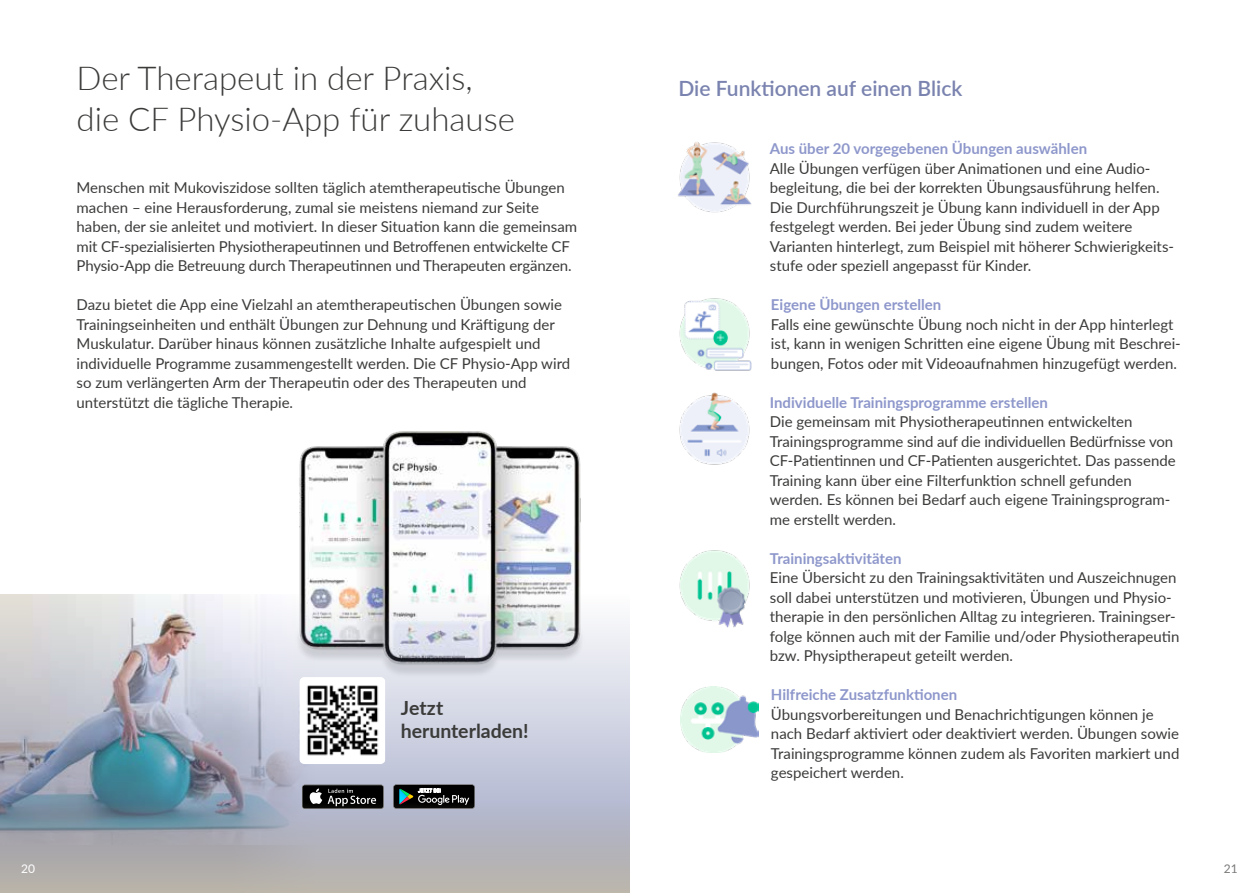
<style>
.page{position:relative;width:1259px;height:893px;background:#fff}
.page>*{position:absolute;margin:0;border:0;box-sizing:border-box;transform-origin:0 0}
.t1{font:300 33px/40.5px "Lato";color:#3b3b3a}
.t2{font:600 21px "Lato";color:#7a83af}
.t3{font:700 19.5px/23.4px "Lato";color:#3b3b3a}
.t4{font:15px/19.5px "Lato";color:#3b3b3a}
.t5{font:700 15px "Lato";color:#8e97cb}
.t6{font:12px "Lato";color:#fff}
.t7{font:12px "Lato";color:#7b7b7a}
</style>
<div class="page">
<img style="left:299px;top:431px;width:331px;height:295px">
<svg style="left:0;top:594px;width:629px;height:208px;background:#c1c6d1"></svg>
<svg style="left:302px;top:785px;width:82px;height:17px"></svg>
<svg style="left:393px;top:784px;width:82px;height:18px"></svg>
<div style="left:300px;top:677px;width:85px;height:87px;background:#fff;border-radius:5px"></div>
<img style="left:300px;top:677px;width:85px;height:85px">
<img style="left:679px;top:298px;width:73px;height:73px">
<svg style="left:0;top:802px;width:629px;height:91px;background:#a6a9af"></svg>
<img style="left:680px;top:687px;width:79px;height:66px">
<img style="left:678px;top:142px;width:74px;height:71px">
<img style="left:679px;top:550px;width:71px;height:77px">
<img style="left:679px;top:392px;width:71px;height:73px">
<h1 class="t1" style="left:77px;top:57px;width:440px">Der Therapeut in der Praxis, die CF Physio-App für zuhause</h1>
<p class="t4" style="left:77px;top:177px;width:502px">Menschen mit Mukoviszidose sollten täglich atemtherapeutische Übungen machen – eine Herausforderung, zumal sie meistens niemand zur Seite haben, der sie anleitet und motiviert. In dieser Situation kann die gemeinsam mit CF-spezialisierten Physiotherapeutinnen und Betroffenen entwickelte CF Physio-App die Betreuung durch Therapeutinnen und Therapeuten ergänzen.</p>
<p class="t4" style="left:77px;top:294px;width:495px">Dazu bietet die App eine Vielzahl an atemtherapeutischen Übungen sowie Trainingseinheiten und enthält Übungen zur Dehnung und Kräftigung der Muskulatur. Darüber hinaus können zusätzliche Inhalte aufgespielt und individuelle Programme zusammengestellt werden. Die CF Physio-App wird so zum verlängerten Arm der Therapeutin oder des Therapeuten und unterstützt die tägliche Therapie.</p>
<h3 class="t3" style="left:401px;top:695px;width:129px">Jetzt herunterladen!</h3>
<h2 class="t2" style="left:678px;top:73px;width:285px">Die Funktionen auf einen Blick</h2>
<p class="t5" style="left:770px;top:137px;width:319px">Aus über 20 vorgegebenen Übungen auswählen</p>
<p class="t4" style="left:770px;top:158px;width:406px">Alle Übungen verfügen über Animationen und eine Audio&shy;begleitung, die bei der korrekten Übungsausführung helfen.<br>Die Durchführungszeit je Übung kann individuell in der App festgelegt werden. Bei jeder Übung sind zudem weitere Varianten hinterlegt, zum Beispiel mit höherer Schwierigkeits&shy;stufe oder speziell angepasst für Kinder.</p>
<p class="t5" style="left:771px;top:293px;width:172px">Eigene Übungen erstellen</p>
<p class="t4" style="left:771px;top:314px;width:411px">Falls eine gewünschte Übung noch nicht in der App hinterlegt ist, kann in wenigen Schritten eine eigene Übung mit Beschrei&shy;bungen, Fotos oder mit Videoaufnahmen hinzugefügt werden.</p>
<p class="t5" style="left:770px;top:391px;width:280px">Individuelle Trainingsprogramme erstellen</p>
<p class="t4" style="left:770px;top:411px;width:407px">Die gemeinsam mit Physiotherapeutinnen entwickelten Trainingsprogramme sind auf die individuellen Bedürfnisse von CF-Patientinnen und CF-Patienten ausgerichtet. Das passende Training kann über eine Filterfunktion schnell gefunden werden. Es können bei Bedarf auch eigene Trainingsprogram&shy;me erstellt werden.</p>
<p class="t5" style="left:770px;top:547px;width:133px">Trainingsaktivitäten</p>
<p class="t4" style="left:770px;top:567px;width:411px">Eine Übersicht zu den Trainingsaktivitäten und Auszeichnugen soll dabei unterstützen und motivieren, Übungen und Physio&shy;therapie in den persönlichen Alltag zu integrieren. Trainingser&shy;folge können auch mit der Familie und/oder Physiotherapeutin bzw. Physiptherapeut geteilt werden.</p>
<p class="t5" style="left:771px;top:683px;width:188px">Hilfreiche Zusatzfunktionen</p>
<p class="t4" style="left:771px;top:704px;width:410px">Übungsvorbereitungen und Benachrichtigungen können je nach Bedarf aktiviert oder deaktiviert werden. Übungen sowie Trainingsprogramme können zudem als Favoriten markiert und gespeichert werden.</p>
<p class="t6" style="left:21px;top:860px;width:15px">20</p>
<p class="t7" style="left:1224px;top:860px;width:15px">21</p>
</div>
